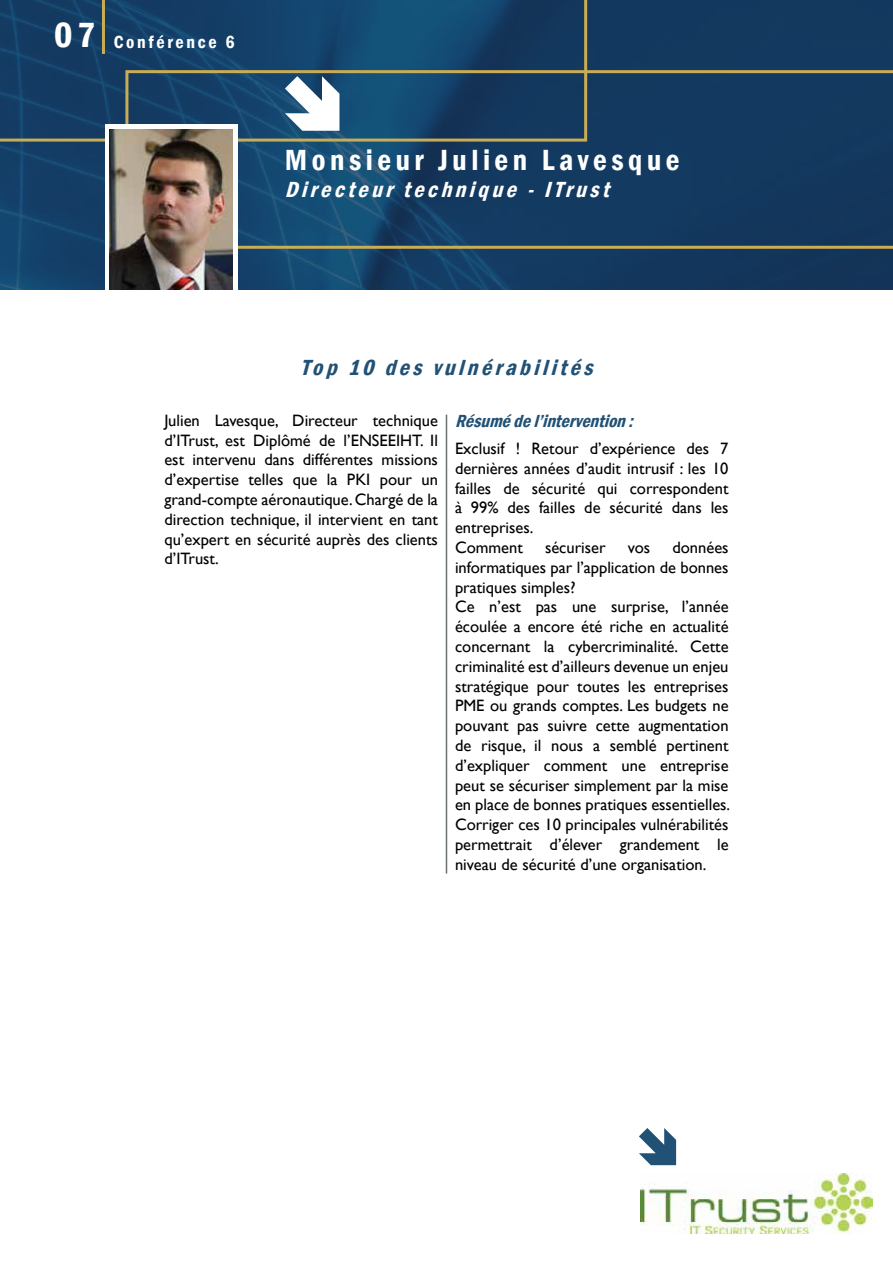
<style>
.page{position:relative;width:893px;height:1263px;background:#fff}
.page>*{position:absolute;margin:0;border:0;box-sizing:border-box;transform-origin:0 0}
.t1{font:600 condensed 36px "Franklin Gothic";color:#fff}
.t2{font:600 condensed 30px "Franklin Gothic";letter-spacing:.15em;color:#fff}
.t3{font:italic 600 condensed 22.5px "Franklin Gothic";color:#fff}
.t4{font:italic 600 condensed 22.5px "Franklin Gothic";color:#215175}
.t5{font:italic 600 condensed 18px "Franklin Gothic";color:#215175}
.t6{font:600 condensed 18px "Franklin Gothic";letter-spacing:.15em;color:#fff}
.t7{font:16.5px/19.8px "Gill Sans";color:#000}
</style>
<div class="page">
<img style="left:0;top:0;width:893px;height:289px">
<svg style="left:0;top:0;width:587px;height:142px;background:#144168"></svg>
<svg style="left:125px;top:70px;width:768px;height:179px;background:#1d4364"></svg>
<hr style="left:102px;top:0;width:3px;height:54px;background:#caac54">
<svg style="left:285px;top:76px;width:54px;height:55px"></svg>
<hr style="left:446px;top:415px;width:1px;height:458px;background:#687170">
<div style="left:105px;top:125px;width:132px;height:171px;background:#fff"></div>
<img style="left:110px;top:129px;width:122px;height:161px">
<svg style="left:639px;top:1128px;width:37px;height:37px"></svg>
<img style="left:641px;top:1173px;width:231px;height:60px">
<h1 class="t1" style="left:54px;top:11px;width:43px">07</h1>
<p class="t6" style="left:114px;top:30px;width:123px">Conférence 6</p>
<h2 class="t2" style="left:285px;top:140px;width:396px">Monsieur Julien Lavesque</h2>
<h3 class="t3" style="left:285px;top:175px;width:333px">Directeur technique - ITrust</h3>
<h3 class="t4" style="left:300px;top:353px;width:301px">Top 10 des vulnérabilités</h3>
<p class="t7" style="left:164px;top:411px;width:275px;text-align:justify">Julien Lavesque, Directeur technique d’ITrust, est Diplômé de l’ENSEEIHT. Il est intervenu dans différentes missions d’expertise telles que la PKI pour un grand-compte aéronautique. Chargé de la direction technique, il intervient en tant qu’expert en sécurité auprès des clients d’ITrust.</p>
<p class="t5" style="left:455px;top:409px;width:186px">Résumédel’intervention:</p>
<p class="t7" style="left:455px;top:439px;width:275px">Exclusif ! Retour d’expérience des 7 dernières années d’audit intrusif : les 10 failles de sécurité qui correspondent à 99% des failles de sécurité dans les entreprises.<br>Comment</p>
<p class="t7" style="left:455px;top:538px;width:277px;text-indent:217px">données informatiques par l’application de bonnes pratiques simples?<br>Ce n’est pas une surprise, l’année écoulée a encore été riche en actualité concernant la cybercriminalité. Cette criminalité est d’ailleurs devenue un enjeu stratégique pour toutes les entreprises PME ou grands comptes. Les budgets ne pouvant pas suivre cette augmentation de risque, il nous a semblé pertinent d’expliquer comment une entreprise peut se sécuriser simplement par la mise en place de bonnes pratiques essentielles.<br>Corriger ces 10 principales vulnérabilités permettrait d’élever grandement le niveau de sécurité d’une organisation.</p>
<p class="t7" style="left:545px;top:538px;width:62px">sécuriser</p>
<p class="t7" style="left:628px;top:538px;width:24px">vos</p>
</div>
